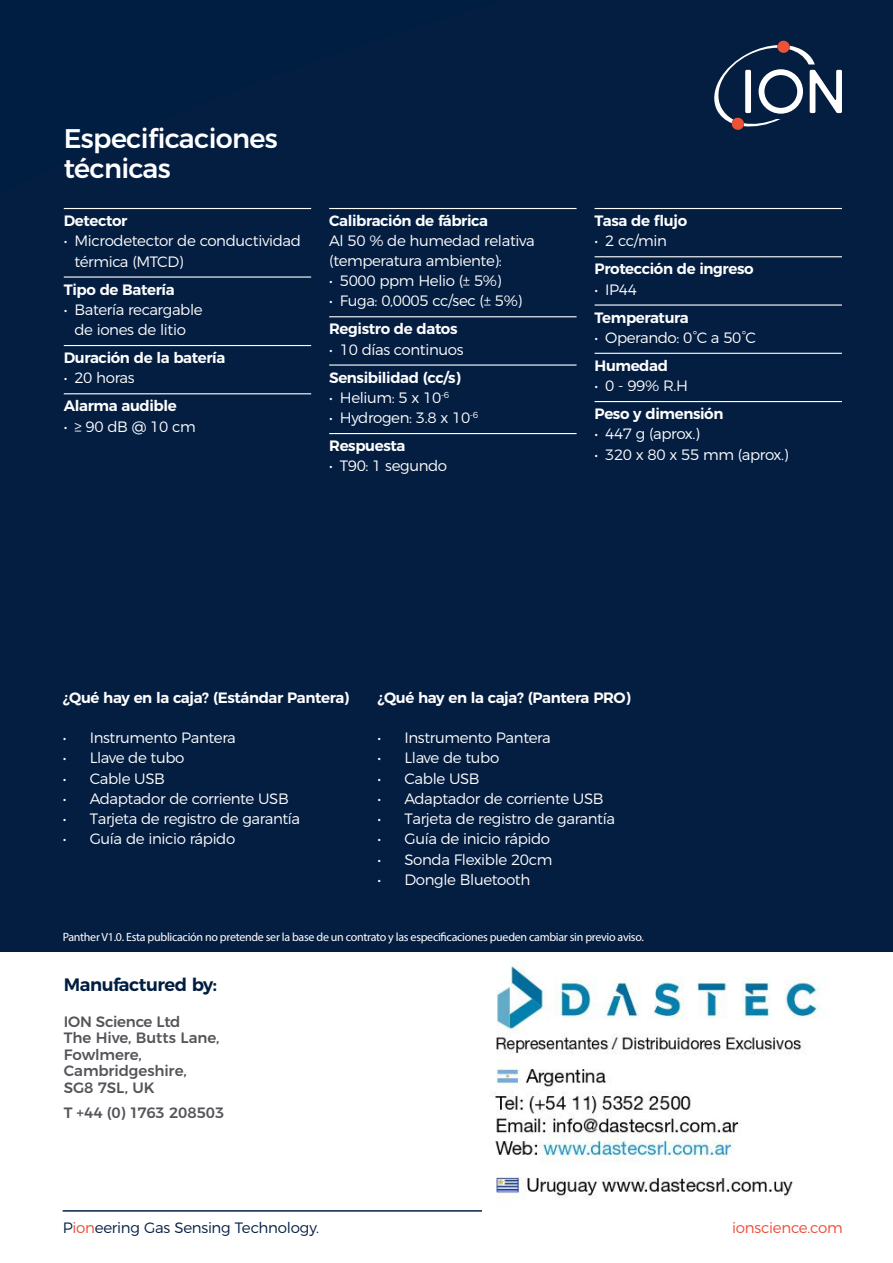
<style>
.page{position:relative;width:893px;height:1263px;background:#fff}
.page>*{position:absolute;margin:0;border:0;box-sizing:border-box;transform-origin:0 0}
.Subhead_1{font:500 27px/30px "Montserrat";letter-spacing:-.025em;color:#fff}
.t1{font:600 18px "Montserrat";letter-spacing:-.025em;color:#001e41}
.Techspec__Subhead_1{font:300 15px/20.2px "Montserrat";letter-spacing:-.025em;color:#fff}
.Techspec__Subhead_1-2{font:600 15px "Montserrat";letter-spacing:-.025em;color:#fff}
.t2{font:500 15px/16.5px "Montserrat";letter-spacing:-.005em;color:#54555a}
.TechSpec__Bullet_list{font:600 15px "Montserrat";letter-spacing:-.025em;color:#fff}
.t3{font:300 15px "Montserrat";letter-spacing:-.02em;color:#041e42}
.t4{font:300 15px "Montserrat";letter-spacing:-.02em;color:#ed4b38}
.TechSpec__Bullet_list-2{font:12px "Myriad Pro";letter-spacing:-.025em;color:#fff}
.Subhead_2{font:10.5px/10.5px "Myriad Pro";letter-spacing:-.025em;color:#fff}
.s1{font-weight:600}
.s2{font-family:"Minion Pro"}
.s3{color:#e04e39}
</style>
<div class="page">
<div style="left:0;top:0;width:893px;height:952px;background:#041e42"></div>
<hr style="left:63px;top:1210px;width:778px;height:1px;background:#001e41">
<svg style="left:714px;top:40px;width:128px;height:90px"></svg>
<hr style="left:64px;top:208px;width:247px;height:1px;background:#fff">
<hr style="left:64px;top:276px;width:247px;height:2px;background:#fff">
<hr style="left:64px;top:345px;width:247px;height:1px;background:#fff">
<hr style="left:64px;top:393px;width:247px;height:1px;background:#fff">
<hr style="left:329px;top:208px;width:248px;height:1px;background:#fff">
<hr style="left:329px;top:316px;width:248px;height:1px;background:#fff">
<hr style="left:329px;top:364px;width:248px;height:2px;background:#fff">
<hr style="left:329px;top:433px;width:248px;height:1px;background:#fff">
<hr style="left:595px;top:208px;width:247px;height:1px;background:#fff">
<hr style="left:595px;top:256px;width:247px;height:1px;background:#fff">
<hr style="left:595px;top:304px;width:247px;height:2px;background:#fff">
<hr style="left:595px;top:353px;width:247px;height:1px;background:#fff">
<hr style="left:595px;top:401px;width:247px;height:1px;background:#fff">
<img style="left:482px;top:961px;width:359px;height:250px">
<p class="Subhead_1" style="left:64px;top:122px;width:215px">Especificaciones técnicas</p>
<p class="Techspec__Subhead_1-2" style="left:64px;top:209px;width:65px">Detector</p>
<p class="Techspec__Subhead_1" style="left:74px;top:230px;width:228px;text-indent:-11px">• Microdetector de conductividad térmica (MTCD)</p>
<p class="Techspec__Subhead_1-2" style="left:64px;top:277px;width:112px">Tipo de Batería</p>
<p class="Techspec__Subhead_1" style="left:64px;top:298px;width:140px;text-align:center">• Batería recargable de iones de litio</p>
<p class="Techspec__Subhead_1-2" style="left:64px;top:346px;width:163px">Duración de la batería</p>
<p class="Techspec__Subhead_1" style="left:64px;top:367px;width:72px">• 20 horas</p>
<p class="Techspec__Subhead_1-2" style="left:64px;top:394px;width:114px">Alarma audible</p>
<p class="Techspec__Subhead_1" style="left:64px;top:415px;width:134px">• ≥ 90 dB @ 10 cm</p>
<p class="Techspec__Subhead_1" style="left:329px;top:210px;width:207px;line-height:19.8px"><span class="s1">Calibración de fábrica<br></span>Al 50 % de humedad relativa (temperatura ambiente):</p>
<p class="Techspec__Subhead_1" style="left:329px;top:269px;width:174px">• 5000 ppm Helio (± 5%)</p>
<p class="Techspec__Subhead_1" style="left:329px;top:290px;width:195px">• Fuga: 0,0005 cc/sec (± 5%)</p>
<p class="Techspec__Subhead_1-2" style="left:329px;top:317px;width:130px">Registro de datos</p>
<p class="Techspec__Subhead_1" style="left:329px;top:338px;width:136px">• 10 días continuos</p>
<p class="Techspec__Subhead_1-2" style="left:329px;top:365px;width:133px">Sensibilidad (cc/s)</p>
<p class="Techspec__Subhead_1" style="left:329px;top:386px;width:122px">• Helium: 5 x 10<sup>-6</sup></p>
<p class="Techspec__Subhead_1" style="left:329px;top:406px;width:151px">• Hydrogen: 3.8 x 10<sup>-6</sup></p>
<p class="Techspec__Subhead_1-2" style="left:329px;top:434px;width:78px">Respuesta</p>
<p class="Techspec__Subhead_1" style="left:329px;top:455px;width:120px">• T90: 1 segundo</p>
<p class="Techspec__Subhead_1-2" style="left:595px;top:209px;width:94px">Tasa de flujo</p>
<p class="Techspec__Subhead_1" style="left:595px;top:230px;width:74px">• 2 cc/min</p>
<p class="Techspec__Subhead_1-2" style="left:595px;top:257px;width:161px">Protección de ingreso</p>
<p class="Techspec__Subhead_1" style="left:595px;top:278px;width:44px">• IP44</p>
<p class="Techspec__Subhead_1-2" style="left:595px;top:305px;width:96px">Temperatura</p>
<p class="Techspec__Subhead_1" style="left:595px;top:326px;width:163px">• Operando: 0°C a 50°C</p>
<p class="Techspec__Subhead_1-2" style="left:595px;top:353px;width:75px">Humedad</p>
<p class="Techspec__Subhead_1" style="left:595px;top:374px;width:95px">• 0 - 99% R.H</p>
<p class="Techspec__Subhead_1-2" style="left:595px;top:402px;width:130px">Peso y dimensión</p>
<p class="Techspec__Subhead_1" style="left:595px;top:423px;width:107px">• 447 g (aprox.)</p>
<p class="Techspec__Subhead_1" style="left:595px;top:443px;width:195px">• 320 x 80 x 55 mm (aprox.)</p>
<p class="TechSpec__Bullet_list" style="left:63px;top:685px;width:288px">¿Qué hay en la caja? (Estándar Pantera)</p>
<p class="Techspec__Subhead_1" style="left:63px;top:726px;width:175px">• Instrumento Pantera</p>
<p class="Techspec__Subhead_1" style="left:63px;top:746px;width:123px">• Llave de tubo</p>
<p class="Techspec__Subhead_1" style="left:63px;top:767px;width:104px">• Cable USB</p>
<p class="Techspec__Subhead_1" style="left:63px;top:787px;width:228px">• Adaptador de corriente USB</p>
<p class="Techspec__Subhead_1" style="left:63px;top:807px;width:239px">• Tarjeta de registro de garantía</p>
<p class="Techspec__Subhead_1" style="left:63px;top:827px;width:174px">• Guía de inicio rápido</p>
<p class="Subhead_2" style="left:68px;top:690px;width:42px">(Range)**</p>
<p class="Subhead_2" style="left:237px;top:690px;width:44px">mg/m<sup>3</sup> ***</p>
<p class="Subhead_2" style="left:68px;top:738px;width:92px">Response Time T90 (s)</p>
<p class="Subhead_2" style="left:68px;top:790px;width:83px">Temperature Range</p>
<p class="Subhead_2" style="left:228px;top:790px;width:62px">-20<span class="s2">°</span>C to +60<span class="s2">°</span>C</p>
<p class="Subhead_2" style="left:462px;top:688px;width:48px">Instrument<br>Weight</p>
<p class="TechSpec__Bullet_list" style="left:377px;top:685px;width:255px">¿Qué hay en la caja? (Pantera PRO)</p>
<p class="Techspec__Subhead_1" style="left:377px;top:726px;width:175px">• Instrumento Pantera</p>
<p class="Techspec__Subhead_1" style="left:377px;top:746px;width:123px">• Llave de tubo</p>
<p class="Techspec__Subhead_1" style="left:377px;top:767px;width:104px">• Cable USB</p>
<p class="Techspec__Subhead_1" style="left:377px;top:787px;width:228px">• Adaptador de corriente USB</p>
<p class="Techspec__Subhead_1" style="left:377px;top:807px;width:239px">• Tarjeta de registro de garantía</p>
<p class="Techspec__Subhead_1" style="left:377px;top:827px;width:174px">• Guía de inicio rápido</p>
<p class="Techspec__Subhead_1" style="left:377px;top:848px;width:177px">• Sonda Flexible 20cm</p>
<p class="Techspec__Subhead_1" style="left:377px;top:868px;width:154px">• Dongle Bluetooth</p>
<p class="TechSpec__Bullet_list-2" style="left:63px;top:929px;width:583px">Panther V1.0. Esta publicación no pretende ser la base de un contrato y las especificaciones pueden cambiar sin previo aviso.</p>
<p class="t1" style="left:64px;top:970px;width:155px">Manufactured by:</p>
<p class="t2" style="left:64px;top:1012px;width:118px">ION Science Ltd</p>
<p class="t2" style="left:64px;top:1028px;width:157px">The Hive, Butts Lane,<br>Fowlmere,<br>Cambridgeshire,<br>SG8 7SL, UK</p>
<p class="t2" style="left:64px;top:1103px;width:162px">T +44 (0) 1763 208503</p>
<p class="t3" style="left:63px;top:1215px;width:258px">P<span class="s3">ion</span>eering Gas Sensing Technology.</p>
<p class="t4" style="left:732px;top:1215px;width:112px">ionscience.com</p>
</div>
